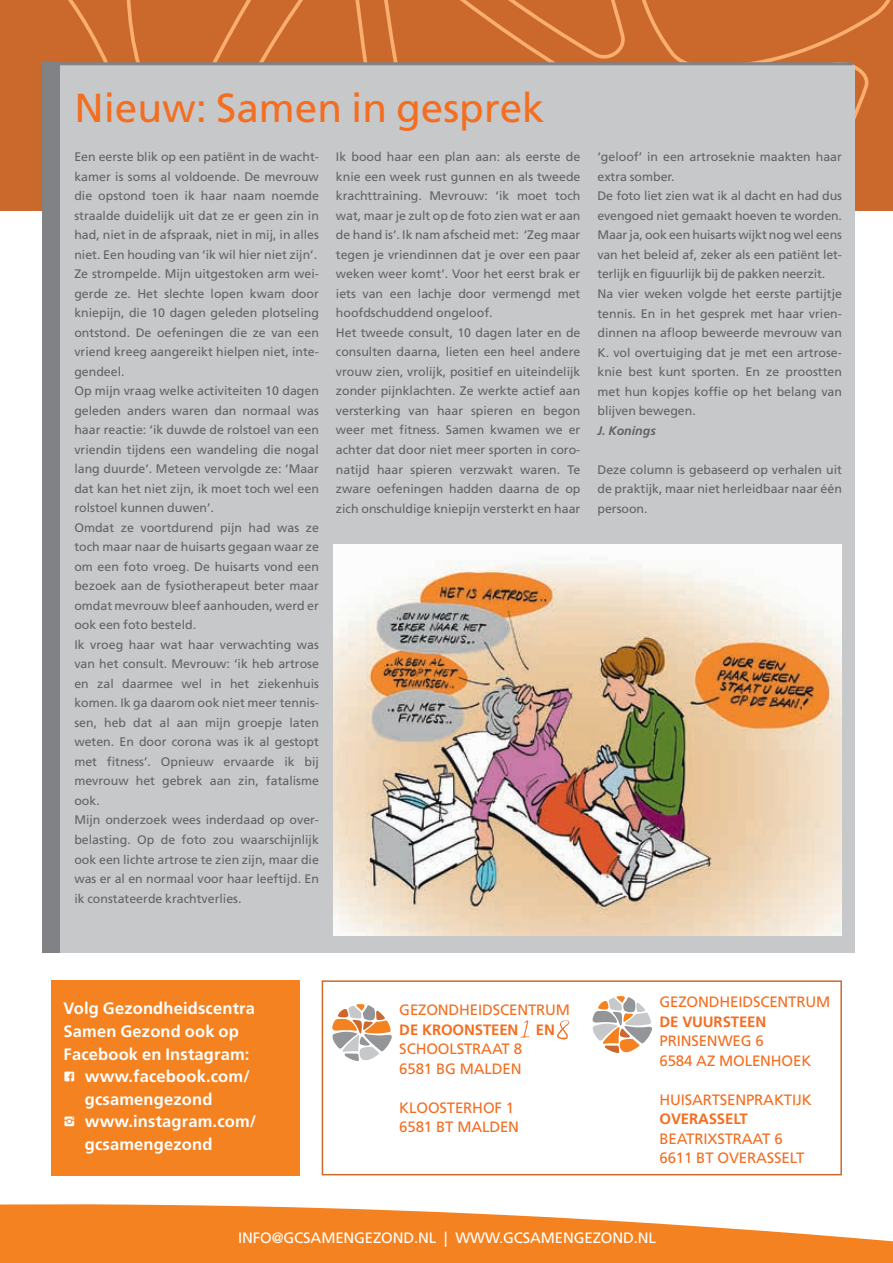
<style>
.page{position:relative;width:893px;height:1263px;background:#fff}
.page>*{position:absolute;margin:0;border:0;box-sizing:border-box;transform-origin:0 0}
.t1{font:40.5px "Frutiger LT Std";color:#f36e21}
.t2{font:700 16.5px "Frutiger LT Std";letter-spacing:.01em;color:#fff}
.t3{font:15px/19.5px "Frutiger LT Std";letter-spacing:-.01em;color:#f36e21}
.t4{font:15px "Frutiger LT Std";letter-spacing:-.01em;color:#fff}
.t5{font:700 15px "Frutiger LT Std";letter-spacing:-.01em;color:#f36e21}
.t6{font:12.3px/19.5px "Frutiger LT Std";color:#636366}
.t7{font:italic 700 12.3px "Frutiger LT Std";color:#636366}
.s1{font-weight:700}
.s2{font-weight:700;color:#fff}
</style>
<div class="page">
<svg style="left:294px;top:0;width:126px;height:62px;background:#cd6d30"></svg>
<div style="left:420px;top:0;width:473px;height:211px;background:#cb692c"></div>
<div style="left:0;top:0;width:294px;height:211px;background:#cb692c"></div>
<svg style="left:0;top:1204px;width:893px;height:59px;fill:#f58220"></svg>
<div style="left:51px;top:65px;width:804px;height:887px;background:#c7c8ca"></div>
<hr style="left:45px;top:62px;width:808px;height:3px;background:#808285">
<div style="left:43px;top:62px;width:17px;height:890px;background:#808285"></div>
<div style="left:51px;top:981px;width:249px;height:195px;background:#f58220"></div>
<div style="left:322px;top:980px;width:520px;height:195px;border:2px solid #cb692c"></div>
<svg style="left:592px;top:996px;width:60px;height:57px"></svg>
<svg style="left:332px;top:1004px;width:60px;height:57px"></svg>
<img style="left:521px;top:1020px;width:9px;height:18px">
<img style="left:557px;top:1020px;width:13px;height:20px">
<img style="left:333px;top:545px;width:509px;height:390px">
<h1 class="t1" style="left:74px;top:84px;width:472px">Nieuw: Samen in gesprek</h1>
<p class="t6" style="left:74px;top:147px;width:246px">Een eerste blik op een patiënt in de wacht&shy;kamer is soms al voldoende. De mevrouw die opstond toen ik haar naam noemde straalde duidelijk uit dat ze er geen zin in had, niet in de afspraak, niet in mij, in alles niet. Een houding van ‘ik wil hier niet zijn’.<br>Ze strompelde. Mijn uitgestoken arm wei&shy;gerde ze. Het slechte lopen kwam door kniepijn, die 10 dagen geleden plotseling ontstond. De oefeningen die ze van een vriend kreeg aangereikt hielpen niet, inte&shy;gendeel.<br>Op mijn vraag welke activiteiten 10 dagen geleden anders waren dan normaal was haar reactie: ‘ik duwde de rolstoel van een vriendin tijdens een wandeling die nogal lang duurde’. Meteen vervolgde ze: ‘Maar dat kan het niet zijn, ik moet toch wel een rolstoel kunnen duwen’.<br>Omdat ze voortdurend pijn had was ze toch maar naar de huisarts gegaan waar ze om een foto vroeg. De huisarts vond een bezoek aan de fysiotherapeut beter maar omdat mevrouw bleef aanhouden, werd er ook een foto besteld.<br>Ik vroeg haar wat haar verwachting was van het consult. Mevrouw: ‘ik heb artrose en zal daarmee wel in het ziekenhuis komen. Ik ga daarom ook niet meer tennis&shy;sen, heb dat al aan mijn groepje laten weten. En door corona was ik al gestopt met fitness’. Opnieuw ervaarde ik bij mevrouw het gebrek aan zin, fatalisme ook.<br>Mijn onderzoek wees inderdaad op over&shy;belasting. Op de foto zou waarschijnlijk ook een lichte artrose te zien zijn, maar die was er al en normaal voor haar leeftijd. En ik constateerde krachtverlies.</p>
<p class="t6" style="left:336px;top:147px;width:246px">Ik bood haar een plan aan: als eerste de knie een week rust gunnen en als tweede krachttraining. Mevrouw: ‘ik moet toch wat, maar je zult op de foto zien wat er aan de hand is’. Ik nam afscheid met: ‘Zeg maar tegen je vriendinnen dat je over een paar weken weer komt’. Voor het eerst brak er iets van een lachje door vermengd met hoofdschuddend ongeloof.<br>Het tweede consult, 10 dagen later en de consulten daarna, lieten een heel andere vrouw zien, vrolijk, positief en uiteindelijk zonder pijnklachten. Ze werkte actief aan versterking van haar spieren en begon weer met fitness. Samen kwamen we er achter dat door niet meer sporten in coro&shy;natijd haar spieren verzwakt waren. Te zware oefeningen hadden daarna de op zich onschuldige kniepijn versterkt en haar</p>
<p class="t6" style="left:597px;top:147px;width:246px">‘geloof’ in een artroseknie maakten haar extra somber.<br>De foto liet zien wat ik al dacht en had dus evengoed niet gemaakt hoeven te worden.<br>Maar ja, ook een huisarts wijkt nog wel eens van het beleid af, zeker als een patiënt let&shy;terlijk en figuurlijk bij de pakken neerzit.<br>Na vier weken volgde het eerste partijtje tennis. En in het gesprek met haar vrien&shy;dinnen na afloop beweerde mevrouw van K. vol overtuiging dat je met een artrose&shy;knie best kunt sporten. En ze proostten met hun kopjes koffie op het belang van blijven bewegen.</p>
<p class="t7" style="left:597px;top:423px;width:60px">J. Konings</p>
<p class="t6" style="left:597px;top:460px;width:246px;text-align:justify">Deze column is gebaseerd op verhalen uit de praktijk, maar niet herleidbaar naar één persoon.</p>
<h2 class="t2" style="left:64px;top:999px;width:193px">Volg Gezondheidscentra</h2>
<h2 class="t2" style="left:64px;top:1021px;width:177px">Samen Gezond ook op</h2>
<h2 class="t2" style="left:64px;top:1044px;width:187px">Facebook en Instagram:</h2>
<h2 class="t2" style="left:85px;top:1066px;width:166px">www.facebook.com/</h2>
<h2 class="t2" style="left:85px;top:1089px;width:129px">gcsamengezond</h2>
<h2 class="t2" style="left:85px;top:1111px;width:173px">www.instagram.com/</h2>
<h2 class="t2" style="left:85px;top:1134px;width:129px">gcsamengezond</h2>
<p class="t3" style="left:399px;top:1000px;width:172px">GEZONDHEIDSCENTRUM<br><span class="s1">DE KROONSTEEN</span> <span class="s2">1</span> <span class="s1">EN</span> <span class="s2">8<br></span>SCHOOLSTRAAT 8<br>6581 BG MALDEN</p>
<p class="t3" style="left:399px;top:1098px;width:121px">KLOOSTERHOF 1<br>6581 BT MALDEN</p>
<p class="t3" style="left:659px;top:992px;width:172px">GEZONDHEIDSCENTRUM</p>
<p class="t5" style="left:659px;top:1012px;width:108px">DE VUURSTEEN</p>
<p class="t3" style="left:659px;top:1031px;width:153px">PRINSENWEG 6<br>6584 AZ MOLENHOEK</p>
<p class="t3" style="left:659px;top:1090px;width:154px">HUISARTSENPRAKTIJK</p>
<p class="t5" style="left:659px;top:1110px;width:90px">OVERASSELT</p>
<p class="t3" style="left:659px;top:1129px;width:147px">BEATRIXSTRAAT 6<br>6611 BT OVERASSELT</p>
<p class="t4" style="left:238px;top:1228px;width:419px">INFO@GCSAMENGEZOND.NL | WWW.GCSAMENGEZOND.NL</p>
</div>
